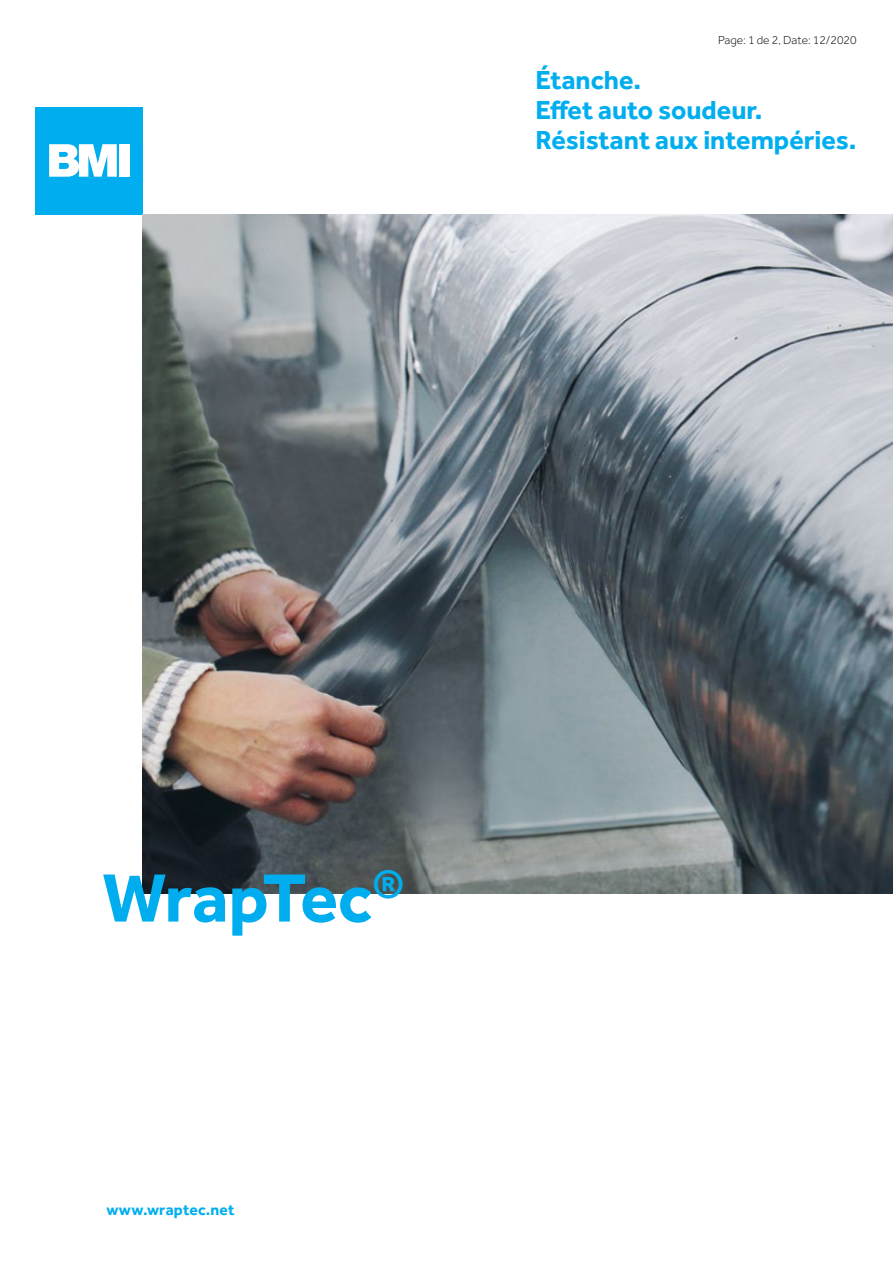
<style>
.page{position:relative;width:893px;height:1263px;background:#fff}
.page>*{position:absolute;margin:0;border:0;box-sizing:border-box;transform-origin:0 0}
.t1{font:700 70.5px "Effra";letter-spacing:-.015em;color:#00aeef}
.t2{font:700 27px/30px "Effra";color:#00aeef}
.t3{font:700 15.75px "Effra";letter-spacing:.01em;color:#00aeef}
.t4{font:300 12px "Effra";color:#000}
</style>
<div class="page">
<div style="left:36px;top:107px;width:107px;height:107px;background:#00aeef"></div>
<svg style="left:49px;top:144px;width:68px;height:33px;background:#cdeffb"></svg>
<div style="left:120px;top:144px;width:10px;height:33px;background:#fff"></div>
<img style="left:143px;top:214px;width:750px;height:680px">
<p class="t4" style="left:718px;top:33px;width:140px">Page: 1 de 2, Date: 12/2020</p>
<p class="t2" style="left:536px;top:65px;width:322px">Étanche.<br>Effet auto soudeur.<br>Résistant aux intempéries.</p>
<h1 class="t1" style="left:102px;top:855px;width:304px">WrapTec<sup>®</sup></h1>
<p class="t3" style="left:106px;top:1200px;width:130px">www.wraptec.net</p>
</div>
